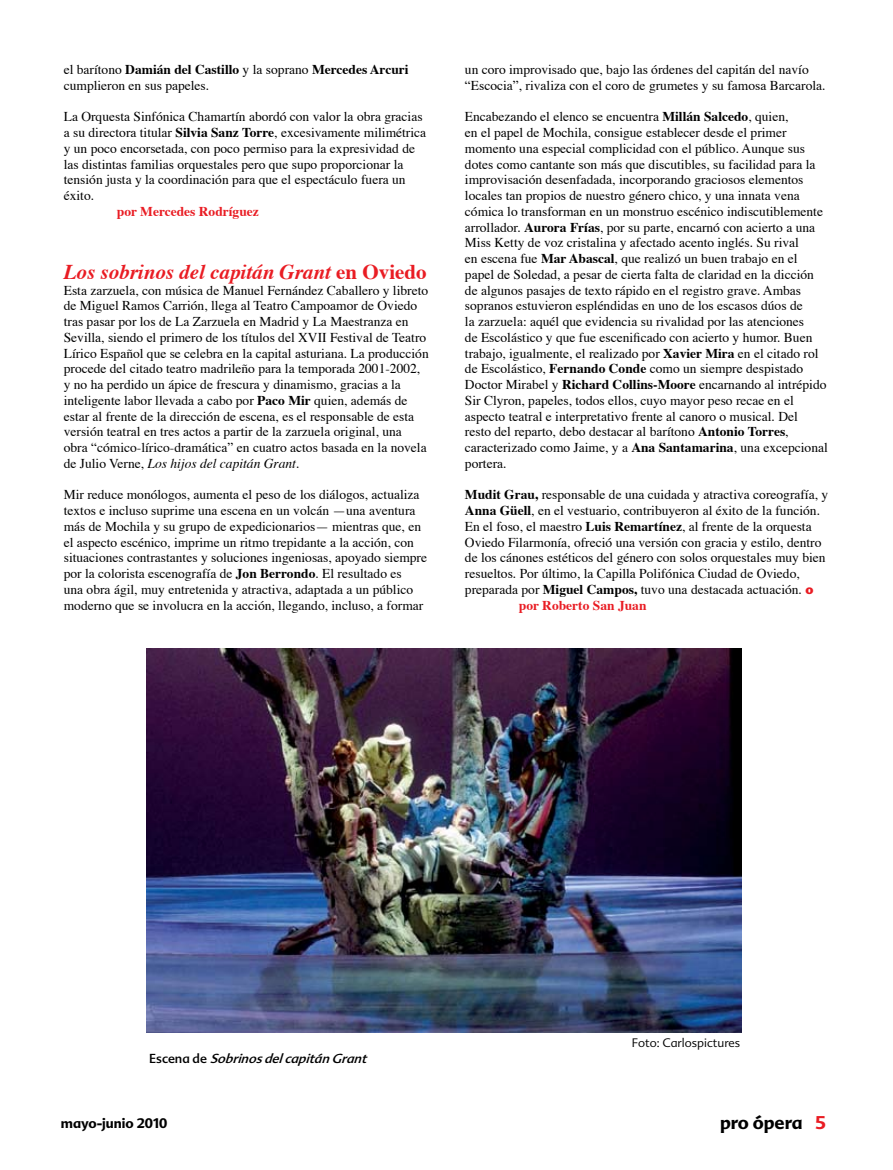
<style>
.page{position:relative;width:893px;height:1170px;background:#fff}
.page>*{position:absolute;margin:0;border:0;box-sizing:border-box;transform-origin:0 0}
.t1{font:italic 700 21px "Times";color:#e91c23}
.t2{font:700 18px "Advert";color:#000}
.t3{font:13.5px/15.8px "Times";color:#000}
.t4{font:700 13.5px "Times";color:#e91c23}
.t5{font:700 13.5px "Advert";color:#000}
.t6{font:italic 12.75px "Advert";color:#000}
.t7{font:300 12px "Advert";color:#000}
.s1{font-weight:700}
.s2{font-style:normal}
.s3{font-style:italic}
.s4{font-family:"Advert";font-weight:900;font-size:12.75px;color:#e91c23}
</style>
<div class="page">
<img style="left:146px;top:648px;width:595px;height:384px">
<p class="t3" style="left:64px;top:60px;width:346px">el barítono <span class="s1">Damián del Castillo</span> y la soprano <span class="s1">Mercedes Arcuri </span>cumplieron en sus papeles.</p>
<p class="t3" style="left:64px;top:108px;width:364px">La Orquesta Sinfónica Chamartín abordó con valor la obra gracias a su directora titular <span class="s1">Silvia Sanz Torre</span>, excesivamente milimétrica y un poco encorsetada, con poco permiso para la expresividad de las distintas familias orquestales pero que supo proporcionar la tensión justa y la coordinación para que el espectáculo fuera un éxito.</p>
<p class="t4" style="left:117px;top:198px;width:143px">por Mercedes Rodríguez</p>
<h1 class="t1" style="left:64px;top:252px;width:364px">Los sobrinos del capitán Grant <span class="s2">en Oviedo</span></h1>
<p class="t3" style="left:64px;top:281px;width:366px">Esta zarzuela, con música de Manuel Fernández Caballero y libreto de Miguel Ramos Carrión, llega al Teatro Campoamor de Oviedo tras pasar por los de La Zarzuela en Madrid y La Maestranza en Sevilla, siendo el primero de los títulos del XVII Festival de Teatro Lírico Español que se celebra en la capital asturiana. La producción procede del citado teatro madrileño para la temporada 2001-2002, y no ha perdido un ápice de frescura y dinamismo, gracias a la inteligente labor llevada a cabo por <span class="s1">Paco Mir</span> quien, además de estar al frente de la dirección de escena, es el responsable de esta versión teatral en tres actos a partir de la zarzuela original, una obra “cómico-lírico-dramática” en cuatro actos basada en la novela de Julio Verne, <span class="s3">Los hijos del capitán Grant</span>.</p>
<p class="t3" style="left:64px;top:486px;width:365px">Mir reduce monólogos, aumenta el peso de los diálogos, actualiza textos e incluso suprime una escena en un volcán —una aventura más de Mochila y su grupo de expedicionarios— mientras que, en el aspecto escénico, imprime un ritmo trepidante a la acción, con situaciones contrastantes y soluciones ingeniosas, apoyado siempre por la colorista escenografía de <span class="s1">Jon Berrondo</span>. El resultado es<br>una obra ágil, muy entretenida y atractiva, adaptada a un público moderno que se involucra en la acción, llegando, incluso, a formar</p>
<p class="t3" style="left:465px;top:60px;width:362px">un coro improvisado que, bajo las órdenes del capitán del navío “Escocia”, rivaliza con el coro de grumetes y su famosa Barcarola.</p>
<p class="t3" style="left:465px;top:108px;width:364px">Encabezando el elenco se encuentra <span class="s1">Millán Salcedo</span>, quien,<br>en el papel de Mochila, consigue establecer desde el primer momento una especial complicidad con el público. Aunque sus dotes como cantante son más que discutibles, su facilidad para la improvisación desenfadada, incorporando graciosos elementos locales tan propios de nuestro género chico, y una innata vena cómica lo transforman en un monstruo escénico indiscutiblemente arrollador. <span class="s1">Aurora Frías</span>, por su parte, encarnó con acierto a una Miss Ketty de voz cristalina y afectado acento inglés. Su rival<br>en escena fue <span class="s1">Mar Abascal</span>, que realizó un buen trabajo en el papel de Soledad, a pesar de cierta falta de claridad en la dicción de algunos pasajes de texto rápido en el registro grave. Ambas sopranos estuvieron espléndidas en uno de los escasos dúos de<br>la zarzuela: aquél que evidencia su rivalidad por las atenciones<br>de Escolástico y que fue escenificado con acierto y humor. Buen trabajo, igualmente, el realizado por <span class="s1">Xavier Mira</span> en el citado rol de Escolástico, <span class="s1">Fernando Conde</span> como un siempre despistado Doctor Mirabel y <span class="s1">Richard Collins-Moore</span> encarnando al intrépido Sir Clyron, papeles, todos ellos, cuyo mayor peso recae en el aspecto teatral e interpretativo frente al canoro o musical. Del<br>resto del reparto, debo destacar al barítono <span class="s1">Antonio Torres</span>, caracterizado como Jaime, y a <span class="s1">Ana Santamarina</span>, una excepcional portera.</p>
<p class="t3" style="left:465px;top:486px;width:365px"><span class="s1">Mudit Grau,</span> responsable de una cuidada y atractiva coreografía, y</p>
<p class="t3" style="left:465px;top:501px;width:357px"><span class="s1">Anna Güell</span>, en el vestuario, contribuyeron al éxito de la función.</p>
<p class="t3" style="left:465px;top:517px;width:348px">En el foso, el maestro <span class="s1">Luis Remartínez</span>, al frente de la orquesta</p>
<p class="t3" style="left:465px;top:533px;width:358px">Oviedo Filarmonía, ofreció una versión con gracia y estilo, dentro</p>
<p class="t3" style="left:465px;top:549px;width:362px">de los cánones estéticos del género con solos orquestales muy bien</p>
<p class="t3" style="left:465px;top:564px;width:336px">resueltos. Por último, la Capilla Polifónica Ciudad de Oviedo,</p>
<p class="t3" style="left:465px;top:580px;width:350px">preparada por <span class="s1">Miguel Campos,</span> tuvo una destacada actuación. <span class="s4">o</span></p>
<p class="t4" style="left:519px;top:592px;width:129px">por Roberto San Juan</p>
<p class="t6" style="left:149px;top:1050px;width:223px"><span class="s2">E s c e n a d e</span> SobrinosdelcapitánGrant</p>
<p class="t7" style="left:632px;top:1035px;width:110px">Foto: Carlospictures</p>
<p class="t5" style="left:61px;top:1114px;width:108px">mayo-junio 2010</p>
<h2 class="t2" style="left:720px;top:1111px;width:84px">pro ópera</h2>
</div>
